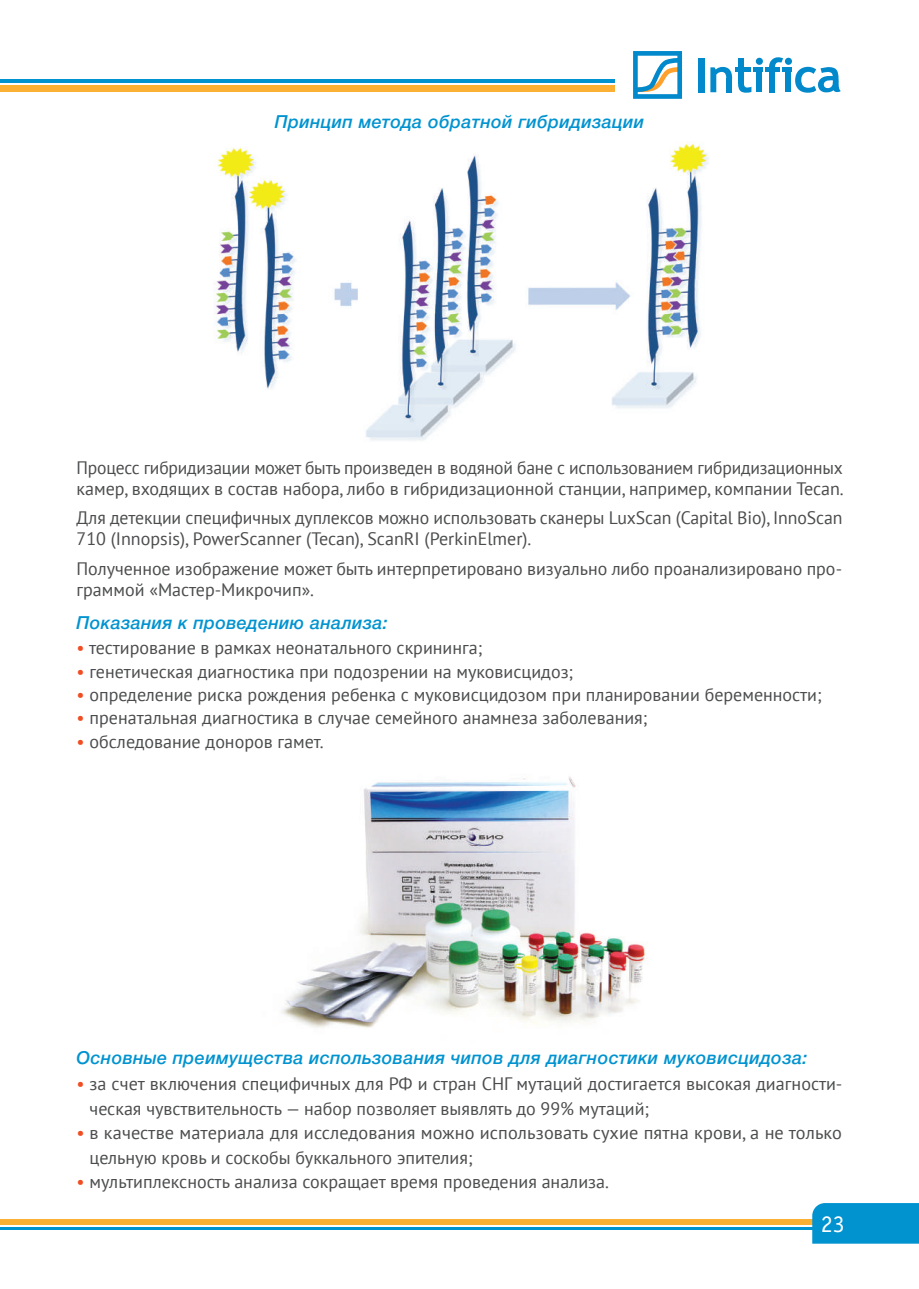
<style>
.page{position:relative;width:919px;height:1289px;background:#fff}
.page>*{position:absolute;margin:0;border:0;box-sizing:border-box;transform-origin:0 0}
.t1{font:24px "Officina Serif C";color:#fff}
.t2{font:18px/21px "PT Sans";color:#4b4c4d}
.t3{font:italic 500 18px "Helvetica Neue Cyr";letter-spacing:.02em;color:#0093d0}
.s1{color:#f04d22}
</style>
<div class="page">
<div style="left:13px;top:1218px;width:886px;height:6px;background:#fbb033"></div>
<div style="left:0;top:1218px;width:13px;height:6px;background:#fbb033"></div>
<hr style="left:13px;top:1226px;width:886px;height:3px;background:#0093d0">
<svg style="left:0;top:1227px;width:13px;height:2px"></svg>
<div style="left:812px;top:1203px;width:106px;height:40px;background:#0093d0"></div>
<div style="left:698px;top:58px;width:7px;height:34px;background:#0189cb"></div>
<div style="left:738px;top:58px;width:6px;height:26px;background:#0189cb"></div>
<div style="left:756px;top:69px;width:6px;height:23px;background:#0189cb"></div>
<div style="left:753px;top:67px;width:9px;height:5px;background:#0189cb"></div>
<div style="left:735px;top:67px;width:15px;height:5px;background:#0189cb"></div>
<div style="left:769px;top:67px;width:5px;height:25px;background:#0189cb"></div>
<div style="left:765px;top:67px;width:14px;height:5px;background:#0189cb"></div>
<div style="left:755px;top:58px;width:7px;height:7px;background:#0189cb;border-radius:50%"></div>
<div style="left:785px;top:69px;width:6px;height:23px;background:#0189cb"></div>
<div style="left:782px;top:67px;width:9px;height:5px;background:#0189cb"></div>
<div style="left:784px;top:58px;width:8px;height:7px;background:#0189cb;border-radius:50%"></div>
<svg style="left:710px;top:67px;width:22px;height:25px"></svg>
<svg style="left:769px;top:57px;width:14px;height:12px"></svg>
<svg style="left:738px;top:84px;width:13px;height:9px"></svg>
<svg style="left:795px;top:66px;width:45px;height:27px"></svg>
<svg style="left:633px;top:51px;width:49px;height:48px"></svg>
<div style="left:0;top:85px;width:614px;height:7px;background:#fbb033"></div>
<hr style="left:0;top:79px;width:614px;height:4px;background:#0093d0">
<img style="left:214px;top:144px;width:495px;height:297px">
<img style="left:281px;top:776px;width:366px;height:252px">
<p class="t3" style="left:275px;top:111px;width:371px">Принцип метода обратной гибридизации</p>
<p class="t2" style="left:77px;top:456px;width:768px">Процесс гибридизации может быть произведен в водяной бане с использованием гибридизационных камер, входящих в состав набора, либо в гибридизационной станции, например, компании Tecan.</p>
<p class="t2" style="left:77px;top:507px;width:767px">Для детекции специфичных дуплексов можно использовать сканеры LuxScan (Capital Bio), InnoScan<br>710 (Innopsis), PowerScanner (Tecan), ScanRI (PerkinElmer).</p>
<p class="t2" style="left:77px;top:557px;width:767px;line-height:21.6px">Полученное изображение может быть интерпретировано визуально либо проанализировано про‑ граммой «Мастер-Микрочип».</p>
<p class="t3" style="left:77px;top:612px;width:313px">Показания к проведению анализа:</p>
<p class="t2" style="left:77px;top:637px;width:407px"><span class="s1">•</span> тестирование в рамках неонатального скрининга;</p>
<p class="t2" style="left:77px;top:660px;width:498px"><span class="s1">•</span> генетическая диагностика при подозрении на муковисцидоз;</p>
<p class="t2" style="left:77px;top:683px;width:746px"><span class="s1">•</span> определение риска рождения ребенка с муковисцидозом при планировании беременности;</p>
<p class="t2" style="left:77px;top:706px;width:572px"><span class="s1">•</span> пренатальная диагностика в случае семейного анамнеза заболевания;</p>
<p class="t2" style="left:77px;top:731px;width:248px"><span class="s1">•</span> обследование доноров гамет.</p>
<p class="t3" style="left:77px;top:1047px;width:732px">Основные преимущества использования чипов для диагностики муковисцидоза:</p>
<p class="t2" style="left:89px;top:1070px;width:754px;line-height:24.6px;text-indent:-13px"><span class="s1">•</span> за счет включения специфичных для РФ и стран СНГ мутаций достигается высокая диагности‑ ческая чувствительность — набор позволяет выявлять до 99% мутаций;</p>
<p class="t2" style="left:89px;top:1120px;width:754px;line-height:24.6px;text-indent:-13px"><span class="s1">•</span> в качестве материала для исследования можно использовать сухие пятна крови, а не только цельную кровь и соскобы буккального эпителия;</p>
<p class="t2" style="left:77px;top:1171px;width:534px"><span class="s1">•</span> мультиплексность анализа сокращает время проведения анализа.</p>
<h1 class="t1" style="left:820px;top:1211px;width:25px">23</h1>
</div>
